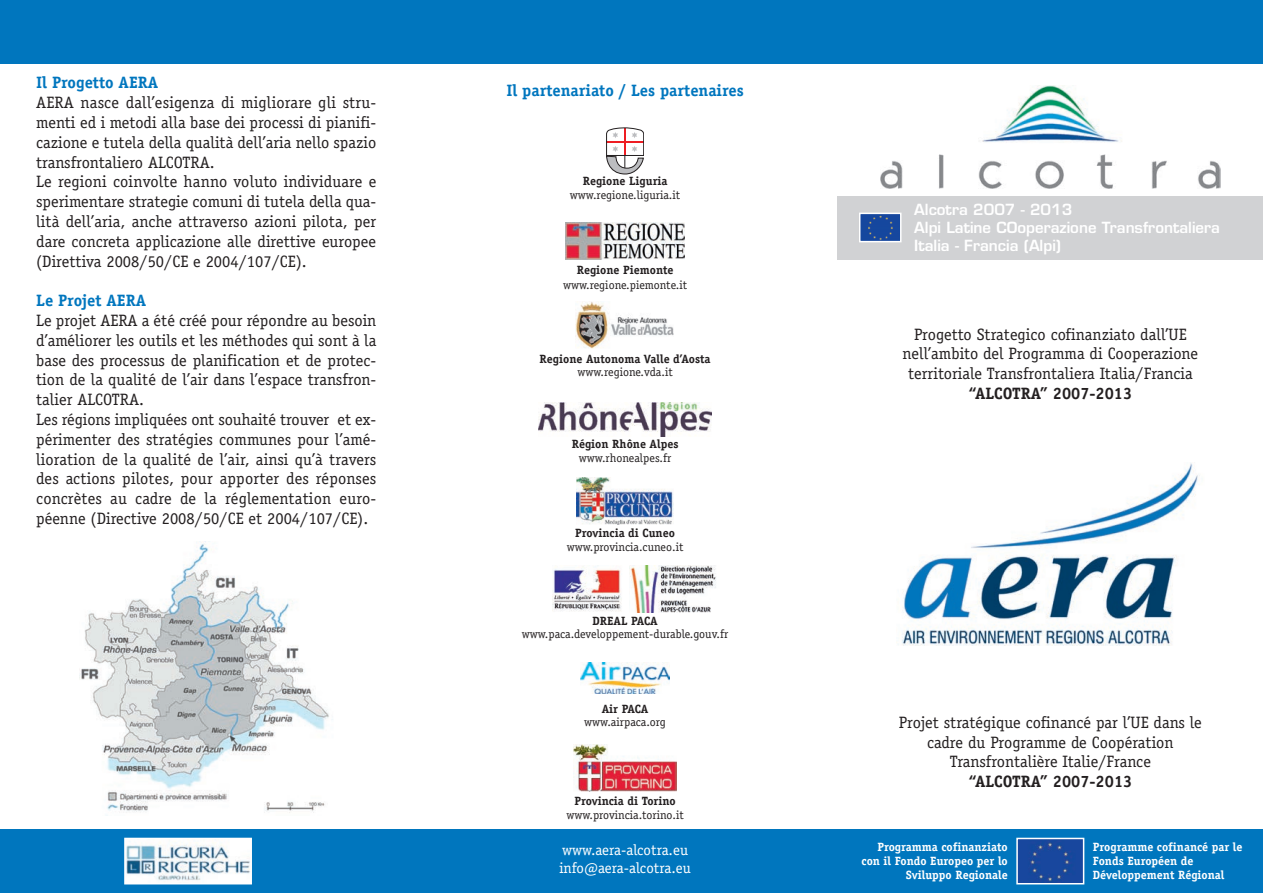
<style>
.page{position:relative;width:1263px;height:893px;background:#fff}
.page>*{position:absolute;margin:0;border:0;box-sizing:border-box;transform-origin:0 0}
.t1{font:16.5px/19.8px "Officina Serif Std";color:#231f20;text-align:center}
.t2{font:700 16.5px "Officina Serif Std";color:#0076be}
.t3{font:700 16.5px "Officina Serif Std";color:#231f20}
.t4{font:600 15px/18px "Eurostile";color:#fff}
.t5{font:15px/18px "Officina Serif Std";color:#fff}
.t6{font:12px "Officina Serif Std";color:#231f20}
.t7{font:700 12px "Officina Serif Std";color:#231f20}
.t8{font:700 12px/14.4px "Officina Serif Std";color:#fff;text-align:right}
</style>
<div class="page">
<div style="left:0;top:0;width:1263px;height:64px;background:#0076be"></div>
<div style="left:0;top:829px;width:1263px;height:64px;background:#0076be"></div>
<img style="left:880px;top:85px;width:340px;height:103px">
<div style="left:838px;top:196px;width:425px;height:63px;background:#d1d2d4"></div>
<img style="left:862px;top:216px;width:36px;height:23px">
<div style="left:859px;top:213px;width:42px;height:29px;border:2px solid #fff"></div>
<img style="left:898px;top:463px;width:302px;height:182px">
<img style="left:1019px;top:841px;width:62px;height:40px">
<div style="left:1016px;top:838px;width:68px;height:46px;border:2px solid #fff"></div>
<img style="left:79px;top:543px;width:254px;height:270px">
<img style="left:127px;top:841px;width:122px;height:40px">
<div style="left:124px;top:838px;width:128px;height:46px;border:2px solid #fff"></div>
<svg style="left:606px;top:128px;width:38px;height:46px"></svg>
<img style="left:566px;top:223px;width:118px;height:36px">
<img style="left:575px;top:302px;width:99px;height:47px">
<img style="left:538px;top:403px;width:174px;height:33px">
<img style="left:576px;top:477px;width:98px;height:47px">
<img style="left:552px;top:565px;width:70px;height:47px">
<img style="left:630px;top:565px;width:86px;height:47px">
<img style="left:581px;top:663px;width:88px;height:31px">
<img style="left:574px;top:744px;width:102px;height:47px">
<p class="t2" style="left:36px;top:77px;width:124px">Il Progetto AERA</p>
<p class="t1" style="left:36px;top:93px;width:342px;text-align:left">AERA nasce dall’esigenza di migliorare gli stru&shy;menti ed i metodi alla base dei processi di pianifi&shy;cazione e tutela della qualità dell’aria nello spazio transfrontaliero ALCOTRA.<br>Le regioni coinvolte hanno voluto individuare e sperimentare strategie comuni di tutela della qua&shy;lità dell’aria, anche attraverso azioni pilota, per dare concreta applicazione alle direttive europee (Direttiva 2008/50/CE e 2004/107/CE).</p>
<p class="t2" style="left:36px;top:294px;width:112px">Le Projet AERA</p>
<p class="t1" style="left:36px;top:310px;width:342px;text-align:left">Le projet AERA a été créé pour répondre au besoin d’améliorer les outils et les méthodes qui sont à la base des processus de planification et de protec&shy;tion de la qualité de l’air dans l’espace transfron&shy;talier ALCOTRA.<br>Les régions impliquées ont souhaité trouver et ex&shy;périmenter des stratégies communes pour l’amé&shy;lioration de la qualité de l’air, ainsi qu’à travers des actions pilotes, pour apporter des réponses concrètes au cadre de la réglementation euro&shy;péenne (Directive 2008/50/CE et 2004/107/CE).</p>
<p class="t2" style="left:506px;top:84px;width:239px">Il partenariato / Les partenaires</p>
<p class="t7" style="left:583px;top:176px;width:86px">Regione Liguria</p>
<p class="t6" style="left:570px;top:187px;width:112px">www.regione.liguria.it</p>
<p class="t7" style="left:577px;top:266px;width:98px">Regione Piemonte</p>
<p class="t6" style="left:563px;top:277px;width:126px">www.regione.piemonte.it</p>
<p class="t7" style="left:540px;top:354px;width:172px">Regione Autonoma Valle d’Aosta</p>
<p class="t6" style="left:577px;top:365px;width:97px">www.regione.vda.it</p>
<p class="t7" style="left:572px;top:440px;width:108px">Région Rhône Alpes</p>
<p class="t6" style="left:579px;top:450px;width:94px">www.rhonealpes.fr</p>
<p class="t7" style="left:575px;top:529px;width:101px">Provincia di Cuneo</p>
<p class="t6" style="left:567px;top:540px;width:118px">www.provincia.cuneo.it</p>
<p class="t7" style="left:592px;top:616px;width:67px">DREAL PACA</p>
<p class="t6" style="left:522px;top:627px;width:208px">www.paca.developpement-durable.gouv.fr</p>
<p class="t7" style="left:602px;top:704px;width:48px">Air PACA</p>
<p class="t6" style="left:584px;top:715px;width:83px">www.airpaca.org</p>
<p class="t7" style="left:574px;top:796px;width:103px">Provincia di Torino</p>
<p class="t6" style="left:566px;top:808px;width:119px">www.provincia.torino.it</p>
<p class="t5" style="left:559px;top:841px;width:133px">www.aera-alcotra.eu info@aera-alcotra.eu</p>
<p class="t4" style="left:914px;top:202px;width:307px">Alcotra 2007 - 2013<br>Alpi Latine COoperazione Transfrontaliera<br>Italia - Francia (Alpi)</p>
<p class="t1" style="left:902px;top:324px;width:297px">Progetto Strategico cofinanziato dall’UE nell’ambito del Programma di Cooperazione territoriale Transfrontaliera Italia/Francia</p>
<p class="t3" style="left:968px;top:387px;width:165px">“ALCOTRA” 2007-2013</p>
<p class="t1" style="left:899px;top:712px;width:304px">Projet stratégique cofinancé par l’UE dans le cadre du Programme de Coopération<br>Transfrontalière Italie/France</p>
<p class="t3" style="left:968px;top:775px;width:165px">“ALCOTRA” 2007-2013</p>
<p class="t8" style="left:861px;top:840px;width:148px">Programma cofinanziato con il Fondo Europeo per lo<br>Sviluppo Regionale</p>
<p class="t8" style="left:1093px;top:840px;width:151px;text-align:left">Programme cofinancé par le<br>Fonds Européen de<br>Développement Régional</p>
</div>
